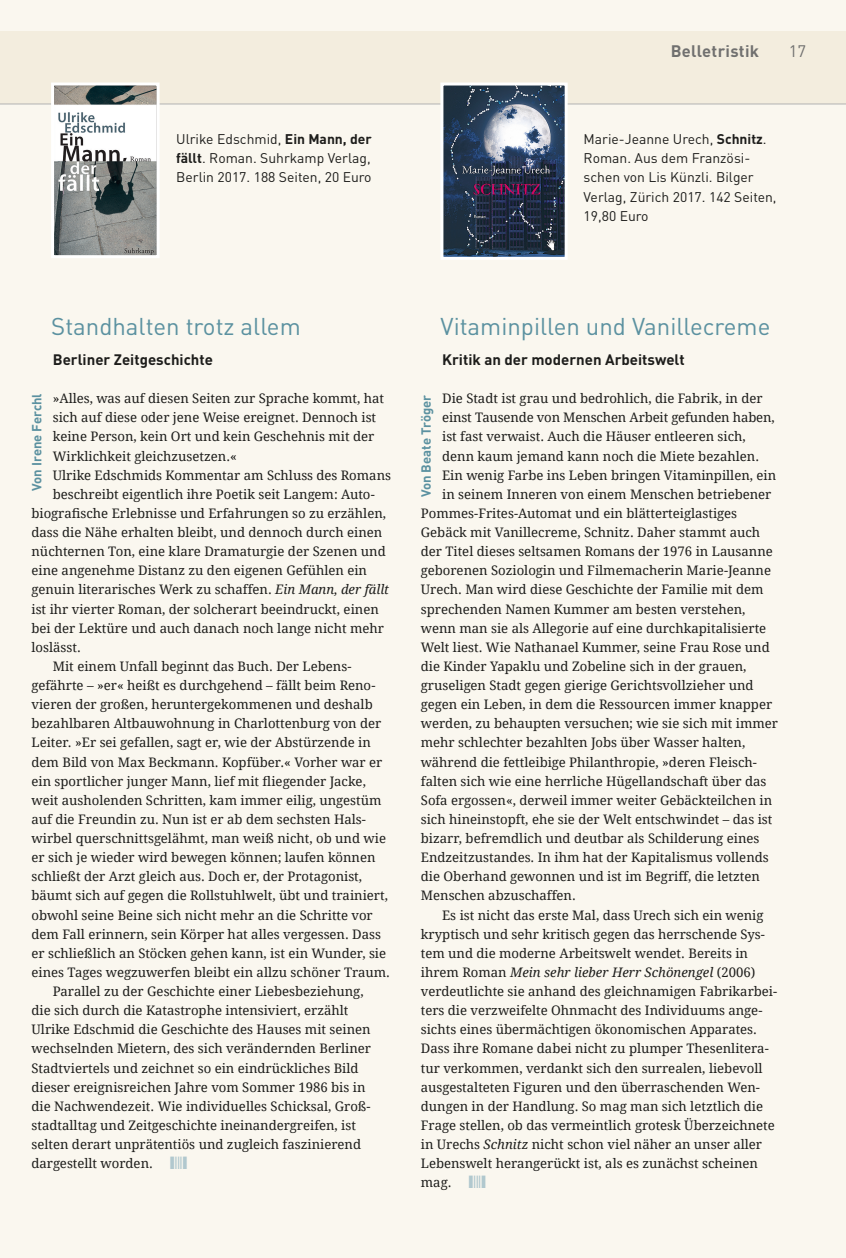
<style>
.page{position:relative;width:846px;height:1258px;background:#fff}
.page>*{position:absolute;margin:0;border:0;box-sizing:border-box;transform-origin:0 0}
.t1{font:24px "DINOT";color:#5b91a0}
.t2{font:700 16.5px "DINOT";letter-spacing:.02em;color:#70706f}
.t3{font:16.5px "DINOT";color:#70706f}
.t4{font:700 15px "DINOT";color:#1d1d1b}
.t5{font:13.8px/19px "DINOT";color:#1d1d1b;text-align:justify}
.t6{font:13.2px "Droid Serif";color:#1d1d1b}
.t7{font:italic 13.2px "Droid Serif";color:#1d1d1b}
.t8{font:700 13.2px "DINOT";color:#5b91a0}
.s1{font-weight:700}
.s2{font-style:italic}
.s3{font-style:normal}
</style>
<div class="page">
<div style="left:0;top:0;width:845px;height:1258px;background:#faf7ef"></div>
<div style="left:0;top:32px;width:845px;height:72px;background:#f3edde"></div>
<hr style="left:0;top:104px;width:845px;height:1px;background:#b2b2b2">
<img style="left:55px;top:87px;width:100px;height:167px">
<div style="left:51px;top:83px;width:108px;height:175px;border:3px solid #fff"></div>
<img style="left:444px;top:87px;width:119px;height:169px">
<div style="left:440px;top:83px;width:127px;height:177px;border:3px solid #fff"></div>
<p class="t2" style="left:670px;top:40px;width:90px">Belletristik</p>
<p class="t3" style="left:788px;top:40px;width:19px">17</p>
<p class="t5" style="left:176px;top:129px;width:197px">Ulrike Edschmid, <span class="s1">Ein Mann, der fällt</span>. Roman. Suhrkamp Verlag, Berlin 2017. 188 Seiten, 20 Euro</p>
<p class="t5" style="left:583px;top:129px;width:194px;text-align:left">Marie-Jeanne Urech, <span class="s1">Schnitz</span>.<br>Roman. Aus dem Französi&shy;schen von Lis Künzli. Bilger<br>Verlag, Zürich 2017. 142 Seiten,<br>19,80 Euro</p>
<h1 class="t1" style="left:51px;top:310px;width:251px">Standhalten trotz allem</h1>
<p class="t4" style="left:53px;top:349px;width:161px">Berliner Zeitgeschichte</p>
<p class="t6" style="left:53px;top:390px;width:333px">»Alles, was auf diesen Seiten zur Sprache kommt, hat</p>
<p class="t6" style="left:53px;top:409px;width:325px">sich auf diese oder jene Weise ereignet. Dennoch ist</p>
<p class="t6" style="left:53px;top:428px;width:323px">keine Person, kein Ort und kein Geschehnis mit der</p>
<p class="t6" style="left:53px;top:448px;width:185px">Wirklichkeit gleichzusetzen.«</p>
<p class="t6" style="left:53px;top:467px;width:340px">Ulrike Edschmids Kommentar am Schluss des Romans</p>
<p class="t6" style="left:53px;top:486px;width:323px">beschreibt eigentlich ihre Poetik seit Langem: Auto-</p>
<p class="t6" style="left:31px;top:505px;width:356px">biografische Erlebnisse und Erfahrungen so zu erzählen,</p>
<p class="t6" style="left:31px;top:524px;width:352px">dass die Nähe erhalten bleibt, und dennoch durch einen</p>
<p class="t6" style="left:31px;top:543px;width:356px">nüchternen Ton, eine klare Dramaturgie der Szenen und</p>
<p class="t6" style="left:31px;top:562px;width:337px">eine angenehme Distanz zu den eigenen Gefühlen ein</p>
<p class="t6" style="left:31px;top:581px;width:359px">genuin literarisches Werk zu schaffen. <span class="s2">Ein Mann, der fällt</span></p>
<p class="t6" style="left:31px;top:601px;width:349px">ist ihr vierter Roman, der solcherart beeindruckt, einen</p>
<p class="t6" style="left:31px;top:620px;width:354px">bei der Lektüre und auch danach noch lange nicht mehr</p>
<p class="t6" style="left:31px;top:639px;width:51px">loslässt.</p>
<p class="t6" style="left:53px;top:658px;width:300px">Mit einem Unfall beginnt das Buch. Der Lebens-</p>
<p class="t6" style="left:31px;top:677px;width:345px">gefährte – »er« heißt es durchgehend – fällt beim Reno-</p>
<p class="t6" style="left:31px;top:696px;width:342px">vieren der großen, heruntergekommenen und deshalb</p>
<p class="t6" style="left:31px;top:715px;width:351px">bezahlbaren Altbauwohnung in Charlottenburg von der</p>
<p class="t6" style="left:31px;top:734px;width:341px">Leiter. »Er sei gefallen, sagt er, wie der Abstürzende in</p>
<p class="t6" style="left:31px;top:754px;width:352px">dem Bild von Max Beckmann. Kopfüber.« Vorher war er</p>
<p class="t6" style="left:31px;top:773px;width:336px">ein sportlicher junger Mann, lief mit fliegender Jacke,</p>
<p class="t6" style="left:31px;top:792px;width:351px">weit ausholenden Schritten, kam immer eilig, ungestüm</p>
<p class="t6" style="left:31px;top:811px;width:336px">auf die Freundin zu. Nun ist er ab dem sechsten Hals-</p>
<p class="t6" style="left:31px;top:830px;width:356px">wirbel querschnittsgelähmt, man weiß nicht, ob und wie</p>
<p class="t6" style="left:31px;top:849px;width:345px">er sich je wieder wird bewegen können; laufen können</p>
<p class="t6" style="left:31px;top:868px;width:332px">schließt der Arzt gleich aus. Doch er, der Protagonist,</p>
<p class="t6" style="left:31px;top:887px;width:358px">bäumt sich auf gegen die Rollstuhlwelt, übt und trainiert,</p>
<p class="t6" style="left:31px;top:906px;width:343px">obwohl seine Beine sich nicht mehr an die Schritte vor</p>
<p class="t6" style="left:31px;top:926px;width:351px">dem Fall erinnern, sein Körper hat alles vergessen. Dass</p>
<p class="t6" style="left:31px;top:945px;width:356px">er schließlich an Stöcken gehen kann, ist ein Wunder, sie</p>
<p class="t6" style="left:31px;top:964px;width:360px">eines Tages wegzuwerfen bleibt ein allzu schöner Traum.</p>
<p class="t6" style="left:53px;top:983px;width:312px">Parallel zu der Geschichte einer Liebesbeziehung,</p>
<p class="t6" style="left:31px;top:1002px;width:318px">die sich durch die Katastrophe intensiviert, erzählt</p>
<p class="t6" style="left:31px;top:1021px;width:340px">Ulrike Edschmid die Geschichte des Hauses mit seinen</p>
<p class="t6" style="left:31px;top:1040px;width:341px">wechselnden Mietern, des sich verändernden Berliner</p>
<p class="t6" style="left:31px;top:1059px;width:328px">Stadtviertels und zeichnet so ein eindrückliches Bild</p>
<p class="t6" style="left:31px;top:1079px;width:335px">dieser ereignisreichen Jahre vom Sommer 1986 bis in</p>
<p class="t6" style="left:31px;top:1098px;width:340px">die Nachwendezeit. Wie individuelles Schicksal, Groß-</p>
<p class="t6" style="left:31px;top:1117px;width:326px">stadtalltag und Zeitgeschichte ineinandergreifen, ist</p>
<p class="t6" style="left:31px;top:1136px;width:331px">selten derart unprätentiös und zugleich faszinierend</p>
<p class="t6" style="left:31px;top:1155px;width:123px">dargestellt worden.</p>
<p class="t8" style="left:28px;top:491px;width:99px;rotate:-90deg">Von Irene Ferchl</p>
<h1 class="t1" style="left:440px;top:310px;width:331px">Vitaminpillen und Vanillecreme</h1>
<p class="t4" style="left:442px;top:349px;width:244px">Kritik an der modernen Arbeitswelt</p>
<p class="t6" style="left:442px;top:390px;width:322px">Die Stadt ist grau und bedrohlich, die Fabrik, in der</p>
<p class="t6" style="left:442px;top:409px;width:334px">einst Tausende von Menschen Arbeit gefunden haben,</p>
<p class="t6" style="left:442px;top:428px;width:305px">ist fast verwaist. Auch die Häuser entleeren sich,</p>
<p class="t6" style="left:442px;top:448px;width:318px">denn kaum jemand kann noch die Miete bezahlen.</p>
<p class="t6" style="left:442px;top:467px;width:335px">Ein wenig Farbe ins Leben bringen Vitaminpillen, ein</p>
<p class="t6" style="left:442px;top:486px;width:331px">in seinem Inneren von einem Menschen betriebener</p>
<p class="t6" style="left:421px;top:505px;width:318px">Pommes-Frites-Automat und ein blätterteiglastiges</p>
<p class="t6" style="left:421px;top:524px;width:341px">Gebäck mit Vanillecreme, Schnitz. Daher stammt auch</p>
<p class="t6" style="left:421px;top:543px;width:353px">der Titel dieses seltsamen Romans der 1976 in Lausanne</p>
<p class="t6" style="left:421px;top:562px;width:351px">geborenen Soziologin und Filmemacherin Marie-Jeanne</p>
<p class="t6" style="left:421px;top:581px;width:344px">Urech. Man wird diese Geschichte der Familie mit dem</p>
<p class="t6" style="left:421px;top:601px;width:326px">sprechenden Namen Kummer am besten verstehen,</p>
<p class="t6" style="left:421px;top:620px;width:347px">wenn man sie als Allegorie auf eine durchkapitalisierte</p>
<p class="t6" style="left:421px;top:639px;width:350px">Welt liest. Wie Nathanael Kummer, seine Frau Rose und</p>
<p class="t6" style="left:421px;top:658px;width:327px">die Kinder Yapaklu und Zobeline sich in der grauen,</p>
<p class="t6" style="left:421px;top:677px;width:334px">gruseligen Stadt gegen gierige Gerichtsvollzieher und</p>
<p class="t6" style="left:421px;top:696px;width:353px">gegen ein Leben, in dem die Ressourcen immer knapper</p>
<p class="t6" style="left:421px;top:715px;width:358px">werden, zu behaupten versuchen; wie sie sich mit immer</p>
<p class="t6" style="left:421px;top:734px;width:326px">mehr schlechter bezahlten Jobs über Wasser halten,</p>
<p class="t6" style="left:421px;top:754px;width:337px">während die fettleibige Philanthropie, »deren Fleisch-</p>
<p class="t6" style="left:421px;top:773px;width:347px">falten sich wie eine herrliche Hügellandschaft über das</p>
<p class="t6" style="left:421px;top:792px;width:353px">Sofa ergossen«, derweil immer weiter Gebäckteilchen in</p>
<p class="t6" style="left:421px;top:811px;width:353px">sich hineinstopft, ehe sie der Welt entschwindet – das ist</p>
<p class="t6" style="left:421px;top:830px;width:340px">bizarr, befremdlich und deutbar als Schilderung eines</p>
<p class="t6" style="left:421px;top:849px;width:349px">Endzeitzustandes. In ihm hat der Kapitalismus vollends</p>
<p class="t6" style="left:421px;top:868px;width:340px">die Oberhand gewonnen und ist im Begriff, die letzten</p>
<p class="t6" style="left:421px;top:887px;width:156px">Menschen abzuschaffen.</p>
<p class="t6" style="left:442px;top:906px;width:323px">Es ist nicht das erste Mal, dass Urech sich ein wenig</p>
<p class="t6" style="left:421px;top:926px;width:345px">kryptisch und sehr kritisch gegen das herrschende Sys-</p>
<p class="t6" style="left:421px;top:945px;width:329px">tem und die moderne Arbeitswelt wendet. Bereits in</p>
<p class="t7" style="left:421px;top:964px;width:336px"><span class="s3">ihrem Roman</span> Mein sehr lieber Herr Schönengel <span class="s3">(2006)</span></p>
<p class="t6" style="left:421px;top:983px;width:358px">verdeutlichte sie anhand des gleichnamigen Fabrikarbei-</p>
<p class="t6" style="left:421px;top:1002px;width:343px">ters die verzweifelte Ohnmacht des Individuums ange-</p>
<p class="t6" style="left:421px;top:1021px;width:337px">sichts eines übermächtigen ökonomischen Apparates.</p>
<p class="t6" style="left:421px;top:1040px;width:349px">Dass ihre Romane dabei nicht zu plumper Thesenlitera-</p>
<p class="t6" style="left:421px;top:1059px;width:343px">tur verkommen, verdankt sich den surrealen, liebevoll</p>
<p class="t6" style="left:421px;top:1079px;width:340px">ausgestalteten Figuren und den überraschenden Wen-</p>
<p class="t6" style="left:421px;top:1098px;width:344px">dungen in der Handlung. So mag man sich letztlich die</p>
<p class="t6" style="left:421px;top:1117px;width:355px">Frage stellen, ob das vermeintlich grotesk Überzeichnete</p>
<p class="t6" style="left:421px;top:1136px;width:342px">in Urechs <span class="s2">Schnitz</span> nicht schon viel näher an unser aller</p>
<p class="t6" style="left:421px;top:1155px;width:338px">Lebenswelt herangerückt ist, als es zunächst scheinen</p>
<p class="t6" style="left:421px;top:1174px;width:32px">mag.</p>
<p class="t8" style="left:417px;top:497px;width:104px;rotate:-90deg">Von Beate Tröger</p>
</div>
